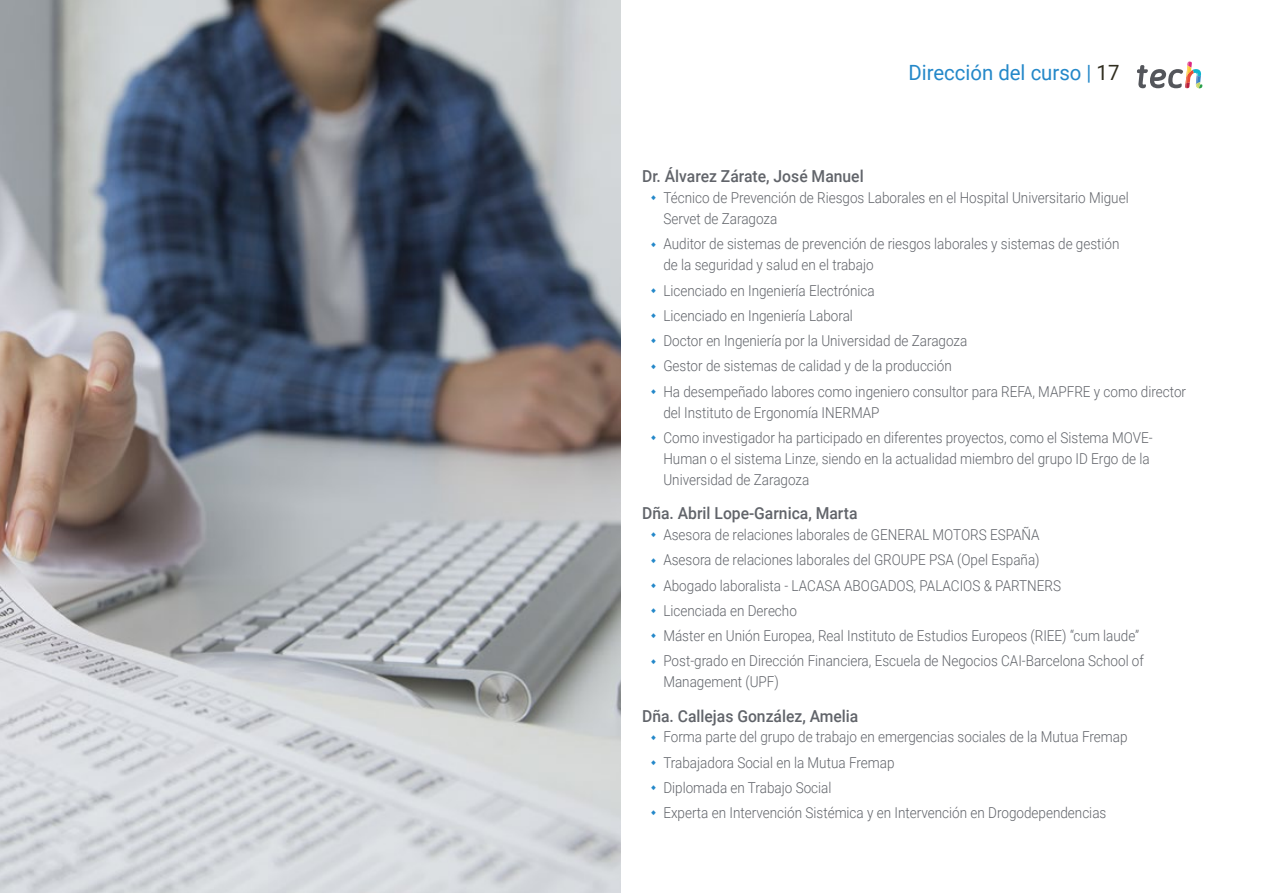
<style>
.page{position:relative;width:1263px;height:893px;background:#fff}
.page>*{position:absolute;margin:0;border:0;box-sizing:border-box;transform-origin:0 0}
.t1{font:21px "Roboto";color:#2488c9}
.t2{font:500 16.5px "Roboto";color:#61646a;scale:.95 1}
.t3{font:300 15px/25.2px "Roboto";color:#61646a;scale:.9 1}
.s1{color:#312e20}
</style>
<div class="page">
<img style="left:0;top:0;width:621px;height:893px">
<svg style="left:1137px;top:62px;width:65px;height:27px"></svg>
<h1 class="t1" style="left:908px;top:57px;width:213px">Dirección del curso | <span class="s1">17</span></h1>
<p class="t2" style="left:642px;top:165px;width:235px">Dr. Álvarez Zárate, José Manuel</p>
<p class="t3" style="left:663px;top:187px;width:518px;line-height:21px">Técnico de Prevención de Riesgos Laborales en el Hospital Universitario Miguel<br>Servet de Zaragoza</p>
<p class="t3" style="left:663px;top:233px;width:508px;line-height:21px">Auditor de sistemas de prevención de riesgos laborales y sistemas de gestión de la seguridad y salud en el trabajo</p>
<p class="t3" style="left:663px;top:277px;width:582px">Licenciado en Ingeniería Electrónica<br>Licenciado en Ingeniería Laboral<br>Doctor en Ingeniería por la Universidad de Zaragoza<br>Gestor de sistemas de calidad y de la producción<br>Ha desempeñado labores como ingeniero consultor para REFA, MAPFRE y como director</p>
<p class="t3" style="left:663px;top:399px;width:545px">del Instituto de Ergonomía INERMAP<br>Como investigador ha participado en diferentes proyectos, como el Sistema MOVE-</p>
<p class="t3" style="left:663px;top:447px;width:542px;line-height:21px">Human o el sistema Linze, siendo en la actualidad miembro del grupo ID Ergo de la<br>Universidad de Zaragoza</p>
<p class="t2" style="left:642px;top:502px;width:228px">Dña. Abril Lope-Garnica, Marta</p>
<p class="t3" style="left:663px;top:521px;width:535px">Asesora de relaciones laborales de GENERAL MOTORS ESPAÑA<br>Asesora de relaciones laborales del GROUPE PSA (Opel España)<br>Abogado laboralista - LACASA ABOGADOS, PALACIOS &amp; PARTNERS<br>Licenciada en Derecho<br>Máster en Unión Europea, Real Instituto de Estudios Europeos (RIEE) “cum laude” Post-grado en Dirección Financiera, Escuela de Negocios CAI-Barcelona School of</p>
<p class="t3" style="left:663px;top:669px;width:130px">Management (UPF)</p>
<p class="t2" style="left:642px;top:704px;width:229px">Dña. Callejas González, Amelia</p>
<p class="t3" style="left:663px;top:724px;width:517px">Forma parte del grupo de trabajo en emergencias sociales de la Mutua Fremap Trabajadora Social en la Mutua Fremap<br>Diplomada en Trabajo Social<br>Experta en Intervención Sistémica y en Intervención en Drogodependencias</p>
</div>
